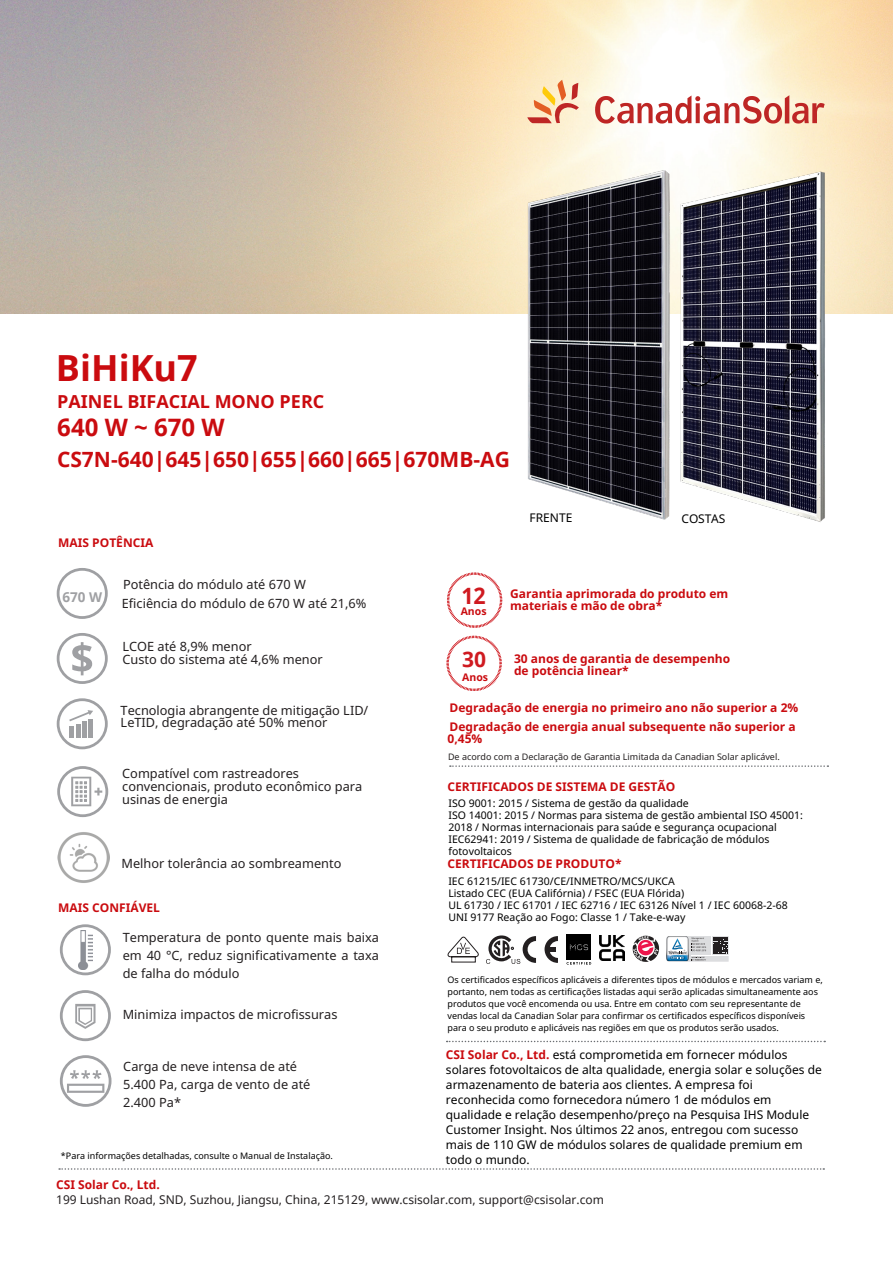
<style>
.page{position:relative;width:893px;height:1263px;background:#fff}
.page>*{position:absolute;margin:0;border:0;box-sizing:border-box;transform-origin:0 0}
.disclaimer{font:700 36px "Noto Sans";color:#ca0b0f}
.disclaimer-2{font:700 24px "Noto Sans";color:#ca0b0f}
.disclaimer-3{font:700 22.5px "Noto Sans";color:#cf1a20;scale:.95 1}
.disclaimer-4{font:700 21px "Noto Sans";color:#ca0b0f}
.subheading{font:700 21px "Noto Sans";color:#cf1a20}
.disclaimer-5{font:700 18px "Noto Sans";color:#ca0b0f}
.disclaimer-6{font:700 13.5px "Noto Sans";color:#9fa0a3}
.copy_no_baseline_gri{font:12.75px/18px "Noto Sans";color:#231f20}
.disclaimer-7{font:12.75px "Noto Sans";color:#231f20}
.disclaimer-8{font:12px/15px "Noto Sans";color:#000}
.disclaimer-9{font:700 12px/19.5px "Noto Sans";color:#ca0b0f}
.disclaimer-10{font:12px/15px "Noto Sans";color:#231f20}
.disclaimer-11{font:10.5px/12px "Noto Sans";color:#000}
.subheading-2{font:700 10.5px "Noto Sans";color:#ca0b0f}
.disclaimer-12{font:9px/12px "Noto Sans";color:#000}
.disclaimer-13{font:9px "Noto Sans";color:#231f20}
.s1{font-weight:700;color:#ca0b0f}
</style>
<div class="page">
<img style="left:0;top:0;width:893px;height:314px">
<svg style="left:447px;top:1041px;width:378px;height:1px"></svg>
<svg style="left:450px;top:765px;width:378px;height:2px"></svg>
<svg style="left:57px;top:698px;width:51px;height:51px"></svg>
<svg style="left:57px;top:633px;width:51px;height:51px"></svg>
<svg style="left:57px;top:568px;width:51px;height:51px"></svg>
<svg style="left:57px;top:766px;width:51px;height:51px"></svg>
<svg style="left:60px;top:990px;width:51px;height:51px"></svg>
<svg style="left:60px;top:1055px;width:52px;height:52px"></svg>
<img style="left:57px;top:832px;width:53px;height:51px">
<svg style="left:60px;top:924px;width:51px;height:51px"></svg>
<img style="left:79px;top:930px;width:13px;height:39px">
<img style="left:639px;top:138px;width:226px;height:384px">
<img style="left:514px;top:151px;width:170px;height:371px">
<svg style="left:544px;top:936px;width:14px;height:27px"></svg>
<svg style="left:447px;top:937px;width:32px;height:26px"></svg>
<svg style="left:486px;top:935px;width:50px;height:29px"></svg>
<svg style="left:633px;top:936px;width:26px;height:26px"></svg>
<svg style="left:666px;top:936px;width:63px;height:25px"></svg>
<img style="left:600px;top:936px;width:25px;height:25px">
<div style="left:566px;top:935px;width:25px;height:25px;background:#000"></div>
<svg style="left:570px;top:944px;width:18px;height:6px"></svg>
<svg style="left:566px;top:962px;width:25px;height:3px"></svg>
<svg style="left:446px;top:636px;width:56px;height:55px"></svg>
<svg style="left:447px;top:572px;width:55px;height:56px"></svg>
<svg style="left:59px;top:1168px;width:765px;height:2px"></svg>
<svg style="left:527px;top:80px;width:52px;height:43px;background:#f0bf98"></svg>
<svg style="left:595px;top:95px;width:230px;height:29px"></svg>
<p class="disclaimer" style="left:56px;top:342px;width:143px">BiHiKu7</p>
<p class="disclaimer-5" style="left:57px;top:391px;width:269px">PAINEL BIFACIAL MONO PERC</p>
<p class="disclaimer-2" style="left:57px;top:411px;width:169px">640 W ~ 670 W</p>
<p class="disclaimer-4" style="left:57px;top:444px;width:454px">CS7N-640|645|650|655|660|665|670MB-AG</p>
<p class="disclaimer-9" style="left:58px;top:533px;width:97px">MAIS POTÊNCIA</p>
<p class="disclaimer-8" style="left:529px;top:510px;width:44px">FRENTE</p>
<p class="disclaimer-8" style="left:682px;top:511px;width:45px">COSTAS</p>
<p class="disclaimer-6" style="left:63px;top:587px;width:41px">670 W</p>
<p class="disclaimer-7" style="left:123px;top:577px;width:184px">Potência do módulo até 670 W</p>
<p class="disclaimer-7" style="left:122px;top:596px;width:246px">Eficiência do módulo de 670 W até 21,6%</p>
<p class="copy_no_baseline_gri" style="left:122px;top:640px;width:202px;line-height:12.8px">LCOE até 8,9% menor<br>Custo do sistema até 4,6% menor</p>
<p class="copy_no_baseline_gri" style="left:121px;top:704px;width:249px;line-height:12.8px">Tecnologia abrangente de mitigação LID/<br>LeTID, degradação até 50% menor</p>
<p class="copy_no_baseline_gri" style="left:122px;top:767px;width:241px;line-height:12.8px">Compatível com rastreadores convencionais, produto econômico para usinas de energia</p>
<p class="copy_no_baseline_gri" style="left:122px;top:854px;width:221px">Melhor tolerância ao sombreamento</p>
<p class="disclaimer-9" style="left:58px;top:898px;width:103px">MAIS CONFIÁVEL</p>
<p class="disclaimer-3" style="left:461px;top:579px;width:27px">12</p>
<p class="subheading-2" style="left:461px;top:605px;width:27px">Anos</p>
<p class="subheading" style="left:462px;top:644px;width:26px">30</p>
<p class="subheading-2" style="left:462px;top:671px;width:27px">Anos</p>
<p class="disclaimer-9" style="left:510px;top:584px;width:220px">Garantia aprimorada do produto em</p>
<p class="disclaimer-9" style="left:510px;top:596px;width:154px">materiais e mão de obra*</p>
<h3 class="disclaimer-9" style="left:514px;top:653px;width:218px;line-height:12px">30 anos de garantia de desempenho de potência linear*</h3>
<p class="disclaimer-9" style="left:450px;top:698px;width:350px">Degradação de energia no primeiro ano não superior a 2%<br>Degradação de energia anual subsequente não superior a</p>
<p class="disclaimer-9" style="left:448px;top:729px;width:36px">0,45%</p>
<p class="disclaimer-13" style="left:448px;top:751px;width:333px">De acordo com a Declaração de Garantia Limitada da Canadian Solar aplicável.</p>
<p class="disclaimer-9" style="left:448px;top:777px;width:229px">CERTIFICADOS DE SISTEMA DE GESTÃO</p>
<p class="disclaimer-11" style="left:449px;top:797px;width:356px">ISO 9001: 2015 / Sistema de gestão da qualidade<br>ISO 14001: 2015 / Normas para sistema de gestão ambiental ISO 45001:<br>2018 / Normas internacionais para saúde e segurança ocupacional IEC62941: 2019 / Sistema de qualidade de fabricação de módulos fotovoltaicos</p>
<p class="disclaimer-9" style="left:448px;top:854px;width:175px">CERTIFICADOS DE PRODUTO*</p>
<p class="disclaimer-11" style="left:448px;top:876px;width:341px">IEC 61215/IEC 61730/CE/INMETRO/MCS/UKCA<br>Listado CEC (EUA Califórnia) / FSEC (EUA Flórida)<br>UL 61730 / IEC 61701 / IEC 62716 / IEC 63126 Nível 1 / IEC 60068-2-68<br>UNI 9177 Reação ao Fogo: Classe 1 / Take-e-way</p>
<p class="copy_no_baseline_gri" style="left:123px;top:928px;width:258px;text-align:justify">Temperatura de ponto quente mais baixa em 40 °C, reduz significativamente a taxa de falha do módulo</p>
<p class="disclaimer-12" style="left:447px;top:974px;width:377px">Os certificados específicos aplicáveis a diferentes tipos de módulos e mercados variam e, portanto, nem todas as certificações listadas aqui serão aplicadas simultaneamente aos produtos que você encomenda ou usa. Entre em contato com seu representante de vendas local da Canadian Solar para confirmar os certificados específicos disponíveis para o seu produto e aplicáveis nas regiões em que os produtos serão usados.</p>
<p class="copy_no_baseline_gri" style="left:123px;top:1006px;width:216px">Minimiza impactos de microfissuras</p>
<p class="copy_no_baseline_gri" style="left:123px;top:1057px;width:189px">Carga de neve intensa de até<br>5.400 Pa, carga de vento de até<br>2.400 Pa*</p>
<p class="disclaimer-8" style="left:446px;top:1047px;width:377px"><span class="s1">CSI Solar Co., Ltd.</span> está comprometida em fornecer módulos solares fotovoltaicos de alta qualidade, energia solar e soluções de armazenamento de bateria aos clientes. A empresa foi reconhecida como fornecedora número 1 de módulos em qualidade e relação desempenho/preço na Pesquisa IHS Module Customer Insight. Nos últimos 22 anos, entregou com sucesso mais de 110 GW de módulos solares de qualidade premium em todo o mundo.</p>
<p class="disclaimer-12" style="left:61px;top:1150px;width:273px">*Para informações detalhadas, consulte o Manual de Instalação.</p>
<p class="disclaimer-10" style="left:56px;top:1177px;width:549px"><span class="s1">CSI Solar Co., Ltd.<br></span>199 Lushan Road, SND, Suzhou, Jiangsu, China, 215129, www.csisolar.com, support@csisolar.com</p>
</div>
